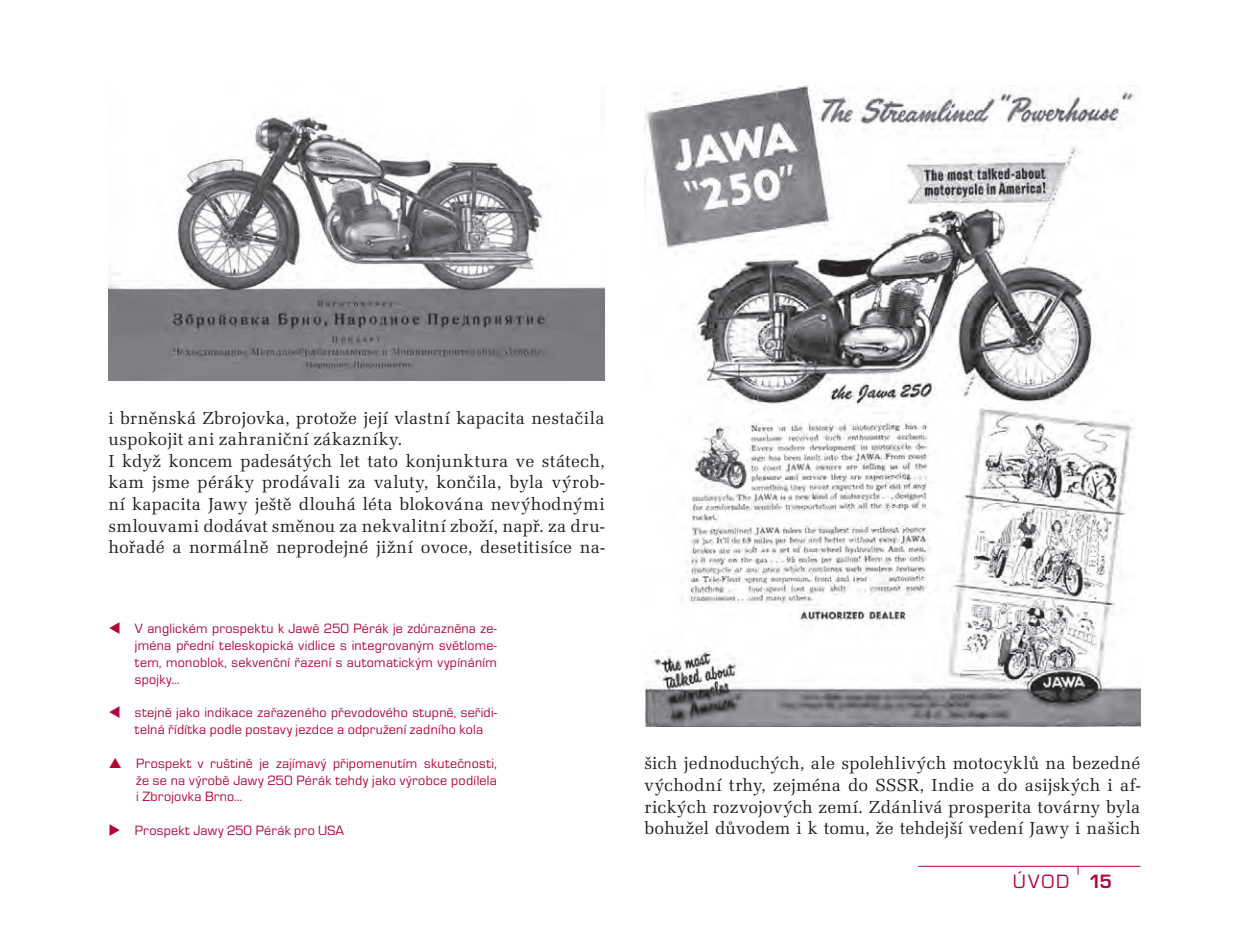
<style>
.page{position:relative;width:1248px;height:936px;background:#fff}
.page>*{position:absolute;margin:0;border:0;box-sizing:border-box;transform-origin:0 0}
.t1{font:20px "Eurostile TOT";color:#b30437}
.t2{font:18px/21.6px "Latino URWTOT";letter-spacing:.015em;color:#231f20}
.t3{font:14px/16.8px "Eurostile TOT";letter-spacing:.02em;color:#b30437;text-align:justify}
.s1{font-weight:700}
</style>
<div class="page">
<hr style="left:918px;top:865px;width:222px;height:1px;background:#b30437">
<img style="left:644px;top:85px;width:496px;height:640px">
<img style="left:109px;top:116px;width:496px;height:264px">
<p class="t2" style="left:109px;top:408px;width:498px">i brněnská Zbrojovka, protože její vlastní kapacita nestačila uspokojit ani zahraniční zákazníky.<br>I když koncem padesátých let tato konjunktura ve státech, kam jsme péráky prodávali za valuty, končila, byla výrob&shy;ní kapacita Jawy ještě dlouhá léta blokována nevýhodnými smlouvami dodávat směnou za nekvalitní zboží, např. za dru&shy;hořadé a normálně neprodejné jižní ovoce, desetitisíce na-</p>
<p class="t3" style="left:135px;top:621px;width:364px">V anglickém prospektu k Jawě 250 Pérák je zdůrazněna ze&shy;jména přední teleskopická vidlice s integrovaným světlome&shy;tem, monoblok, sekvenční řazení s automatickým vypínáním spojky...</p>
<p class="t3" style="left:135px;top:705px;width:364px">stejně jako indikace zařazeného převodového stupně, seřidi&shy;telná řídítka podle postavy jezdce a odpružení zadního kola</p>
<p class="t3" style="left:136px;top:755px;width:362px">Prospekt v ruštině je zajímavý připomenutím skutečnosti, že se na výrobě Jawy 250 Pérák tehdy jako výrobce podílela i Zbrojovka Brno...</p>
<p class="t3" style="left:135px;top:823px;width:211px">Prospekt Jawy 250 Pérák pro USA</p>
<p class="t2" style="left:644px;top:753px;width:498px;text-align:justify">šich jednoduchých, ale spolehlivých motocyklů na bezedné východní trhy, zejména do SSSR, Indie a do asijských i af&shy;rických rozvojových zemí. Zdánlivá prosperita továrny byla bohužel důvodem i k tomu, že tehdejší vedení Jawy i našich</p>
<p class="t1" style="left:1013px;top:874px;width:101px">ÚVOD <span class="s1">15</span></p>
</div>
